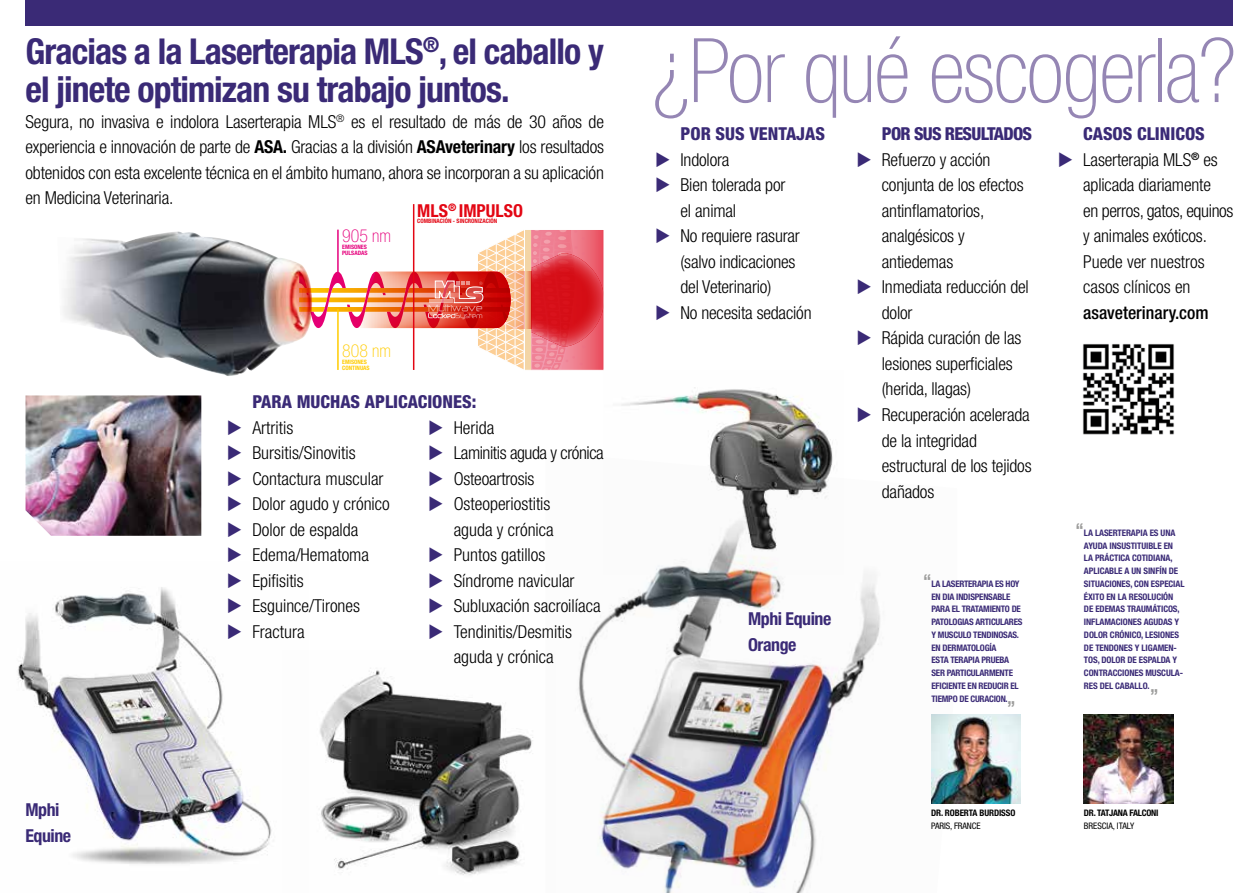
<style>
.page{position:relative;width:1259px;height:893px;background:#fff}
.page>*{position:absolute;margin:0;border:0;box-sizing:border-box;transform-origin:0 0}
.t1{font:100 condensed 89.25px "Helvetica Neue LT Std";letter-spacing:-.02em;color:#9586b4}
.t2{font:700 condensed 35.7px/38.2px "Helvetica Neue LT Std";letter-spacing:-.025em;color:#3a2a76}
.t3{font:700 condensed 18px "Helvetica Neue LT Std";color:#9d9d9c}
.t4{font:300 condensed 17.85px/25.5px "Helvetica Neue LT Std";letter-spacing:-.01em;color:#000}
.t5{font:800 condensed 17.85px "Helvetica Neue LT Std";color:#3a2a76}
.t6{font:700 condensed 17.85px/25.5px "Helvetica Neue LT Std";letter-spacing:-.025em;color:#3a2a76}
.t7{font:500 condensed 17.85px "Helvetica Neue LT Std";color:#000}
.t8{font:800 condensed 17.85px "Helvetica Neue LT Std";letter-spacing:-.04em;color:#3a2a76}
.t9{font:700 condensed 17.85px "Helvetica Neue LT Std";color:#e30613}
.t10{font:100 condensed 17.85px "Helvetica Neue LT Std";color:#e6007d}
.t11{font:100 condensed 17.85px "Helvetica Neue LT Std";color:#fc0}
.t12{font:700 condensed 9px/12.8px "Helvetica Neue LT Std";letter-spacing:-.01em;color:#3a2a76}
.t13{font:700 condensed 9px "Helvetica Neue LT Std";letter-spacing:-.025em;color:#000}
.t14{font:condensed 9px "Helvetica Neue LT Std";letter-spacing:-.01em;color:#000}
.t15{font:700 condensed 6px "Helvetica Neue LT Std";color:#e30613}
.t16{font:700 condensed 6px/6.3px "Helvetica Neue LT Std";color:#fc0}
.t17{font:700 condensed 6px/6.3px "Helvetica Neue LT Std";color:#e6007d}
.s1{font-weight:700}
.s2{color:#3a2a76}
</style>
<div class="page">
<img style="left:578px;top:573px;width:303px;height:320px">
<img style="left:604px;top:387px;width:239px;height:187px">
<img style="left:1082px;top:344px;width:92px;height:91px">
<img style="left:1084px;top:714px;width:89px;height:90px">
<img style="left:931px;top:714px;width:89px;height:90px">
<img style="left:63px;top:232px;width:236px;height:144px">
<div style="left:26px;top:0;width:1207px;height:26px;background:#3a2a76"></div>
<svg style="left:299px;top:217px;width:305px;height:154px"></svg>
<hr style="left:337px;top:230px;width:2px;height:49px;background:#e6007d">
<hr style="left:337px;top:309px;width:2px;height:61px;background:#fc0">
<hr style="left:413px;top:204px;width:1px;height:166px;background:#e30613">
<img style="left:26px;top:395px;width:175px;height:141px">
<img style="left:320px;top:670px;width:213px;height:205px">
<img style="left:18px;top:587px;width:254px;height:277px">
<h2 class="t2" style="left:26px;top:31px;width:580px">Gracias a la Laserterapia MLS<sup>®</sup>, el caballo y el jinete optimizan su trabajo juntos.</h2>
<p class="t4" style="left:26px;top:108px;width:580px;text-align:justify">Segura, no invasiva e indolora Laserterapia MLS<sup>®</sup> es el resultado de más de 30 años de experiencia e innovación de parte de <span class="s1">ASA.</span> Gracias a la división <span class="s1">ASAveterinary</span> los resultados obtenidos con esta excelente técnica en el ámbito humano, ahora se incorporan a su aplicación en Medicina Veterinaria.</p>
<p class="t10" style="left:342px;top:226px;width:50px">905 nm</p>
<p class="t17" style="left:342px;top:243px;width:27px">EMISONES<br>PULSADAS</p>
<p class="t9" style="left:417px;top:200px;width:107px">MLS<sup>®</sup> IMPULSO</p>
<p class="t15" style="left:417px;top:217px;width:82px">COMBINACIÓN - SINCRONIZACIÓN</p>
<p class="t11" style="left:342px;top:341px;width:50px">808 nm</p>
<p class="t16" style="left:342px;top:358px;width:29px">EMISONES<br>CONTINUAS</p>
<p class="t5" style="left:252px;top:391px;width:225px">PARA MUCHAS APLICACIONES:</p>
<p class="t6" style="left:26px;top:797px;width:47px">Mphi<br>Equine</p>
<p class="t4" style="left:227px;top:414px;width:68px"><span class="s2">◆</span> Artritis</p>
<p class="t4" style="left:227px;top:440px;width:130px"><span class="s2">◆</span> Bursitis/Sinovitis</p>
<p class="t4" style="left:227px;top:466px;width:158px"><span class="s2">◆</span> Contactura muscular</p>
<p class="t4" style="left:227px;top:491px;width:164px"><span class="s2">◆</span> Dolor agudo y crónico</p>
<p class="t4" style="left:227px;top:517px;width:133px"><span class="s2">◆</span> Dolor de espalda</p>
<p class="t4" style="left:227px;top:542px;width:144px"><span class="s2">◆</span> Edema/Hematoma</p>
<p class="t4" style="left:227px;top:568px;width:79px"><span class="s2">◆</span> Epifisitis</p>
<p class="t4" style="left:227px;top:593px;width:135px"><span class="s2">◆</span> Esguince/Tirones</p>
<p class="t4" style="left:227px;top:619px;width:79px"><span class="s2">◆</span> Fractura</p>
<p class="t4" style="left:428px;top:414px;width:68px"><span class="s2">◆</span> Herida</p>
<p class="t4" style="left:428px;top:440px;width:177px"><span class="s2">◆</span> Laminitis aguda y crónica</p>
<p class="t4" style="left:428px;top:465px;width:108px"><span class="s2">◆</span> Osteoartrosis</p>
<p class="t4" style="left:428px;top:491px;width:127px;text-align:right"><span class="s2">◆</span> Osteoperiostitis aguda y crónica</p>
<p class="t4" style="left:428px;top:542px;width:119px"><span class="s2">◆</span> Puntos gatillos</p>
<p class="t4" style="left:428px;top:568px;width:148px"><span class="s2">◆</span> Síndrome navicular</p>
<p class="t4" style="left:428px;top:593px;width:174px"><span class="s2">◆</span> Subluxación sacroilíaca</p>
<p class="t4" style="left:428px;top:619px;width:145px;text-align:center"><span class="s2">◆</span> Tendinitis/Desmitis aguda y crónica</p>
<h1 class="t1" style="left:652px;top:21px;width:586px">¿Por qué escogerla?</h1>
<p class="t5" style="left:680px;top:123px;width:146px">POR SUS VENTAJAS</p>
<p class="t4" style="left:655px;top:147px;width:76px"><span class="s2">◆</span> Indolora</p>
<p class="t4" style="left:680px;top:172px;width:106px;text-indent:-26px"><span class="s2">◆</span> Bien tolerada por el animal</p>
<p class="t4" style="left:680px;top:223px;width:121px;text-indent:-26px"><span class="s2">◆</span> No requiere rasurar (salvo indicaciones del Veterinario)</p>
<p class="t4" style="left:655px;top:300px;width:158px"><span class="s2">◆</span> No necesita sedación</p>
<p class="t8" style="left:882px;top:123px;width:152px">POR SUS RESULTADOS</p>
<p class="t4" style="left:882px;top:147px;width:143px;text-indent:-26px"><span class="s2">◆</span> Refuerzo y acción conjunta de los efectos antinflamatorios, analgésicos y antiedemas</p>
<p class="t4" style="left:882px;top:274px;width:148px;text-indent:-26px"><span class="s2">◆</span> Inmediata reducción del dolor</p>
<p class="t4" style="left:882px;top:325px;width:141px;text-indent:-26px"><span class="s2">◆</span> Rápida curación de las lesiones superficiales (herida, llagas)</p>
<p class="t4" style="left:882px;top:402px;width:151px;text-indent:-26px"><span class="s2">◆</span> Recuperación acelerada de la integridad estructural de los tejidos dañados</p>
<p class="t5" style="left:1083px;top:123px;width:123px">CASOS CLINICOS</p>
<p class="t4" style="left:1083px;top:147px;width:152px;text-indent:-26px"><span class="s2">◆</span> Laserterapia MLS<sup>®</sup> es aplicada diariamente<br>en perros, gatos, equinos y animales exóticos.<br>Puede ver nuestros casos clínicos en</p>
<p class="t7" style="left:1083px;top:302px;width:127px">asaveterinary.com</p>
<p class="t6" style="left:748px;top:606px;width:85px">Mphi Equine<br>Orange</p>
<p class="t3" style="left:923px;top:569px;width:10px">“</p>
<p class="t12" style="left:931px;top:577px;width:92px">LA LASERTERAPIA ES HOY<br>EN DIA INDISPENSABLE<br>PARA EL TRATAMIENTO DE<br>PATOLOGIAS ARTICULARES<br>Y MUSCULO TENDINOSAS.<br>EN DERMATOLOGÍA<br>ESTA TERAPIA PRUEBA<br>SER PARTICULARMENTE<br>EFICIENTE EN REDUCIR EL<br>TIEMPO DE CURACION.</p>
<p class="t3" style="left:1007px;top:697px;width:10px">”</p>
<p class="t13" style="left:931px;top:808px;width:86px">DR. ROBERTA BURDISSO</p>
<p class="t14" style="left:931px;top:821px;width:51px">PARIS, FRANCE</p>
<p class="t3" style="left:1075px;top:518px;width:10px">“</p>
<p class="t12" style="left:1084px;top:526px;width:102px">LA LASERTERAPIA ES UNA<br>AYUDA INSUSTITUIBLE EN<br>LA PRÁCTICA COTIDIANA,<br>APLICABLE A UN SINFÍN DE<br>SITUACIONES, CON ESPECIAL<br>ÉXITO EN LA RESOLUCIÓN<br>DE EDEMAS TRAUMÁTICOS,<br>INFLAMACIONES AGUDAS Y<br>DOLOR CRÓNICO, LESIONES<br>DE TENDONES Y LIGAMEN-<br>TOS, DOLOR DE ESPALDA Y<br>CONTRACCIONES MUSCULA-<br>RES DEL CABALLO.</p>
<p class="t3" style="left:1150px;top:684px;width:10px">”</p>
<p class="t13" style="left:1084px;top:808px;width:76px">DR. TATJANA FALCONI</p>
<p class="t14" style="left:1084px;top:821px;width:52px">BRESCIA, ITALY</p>
</div>
